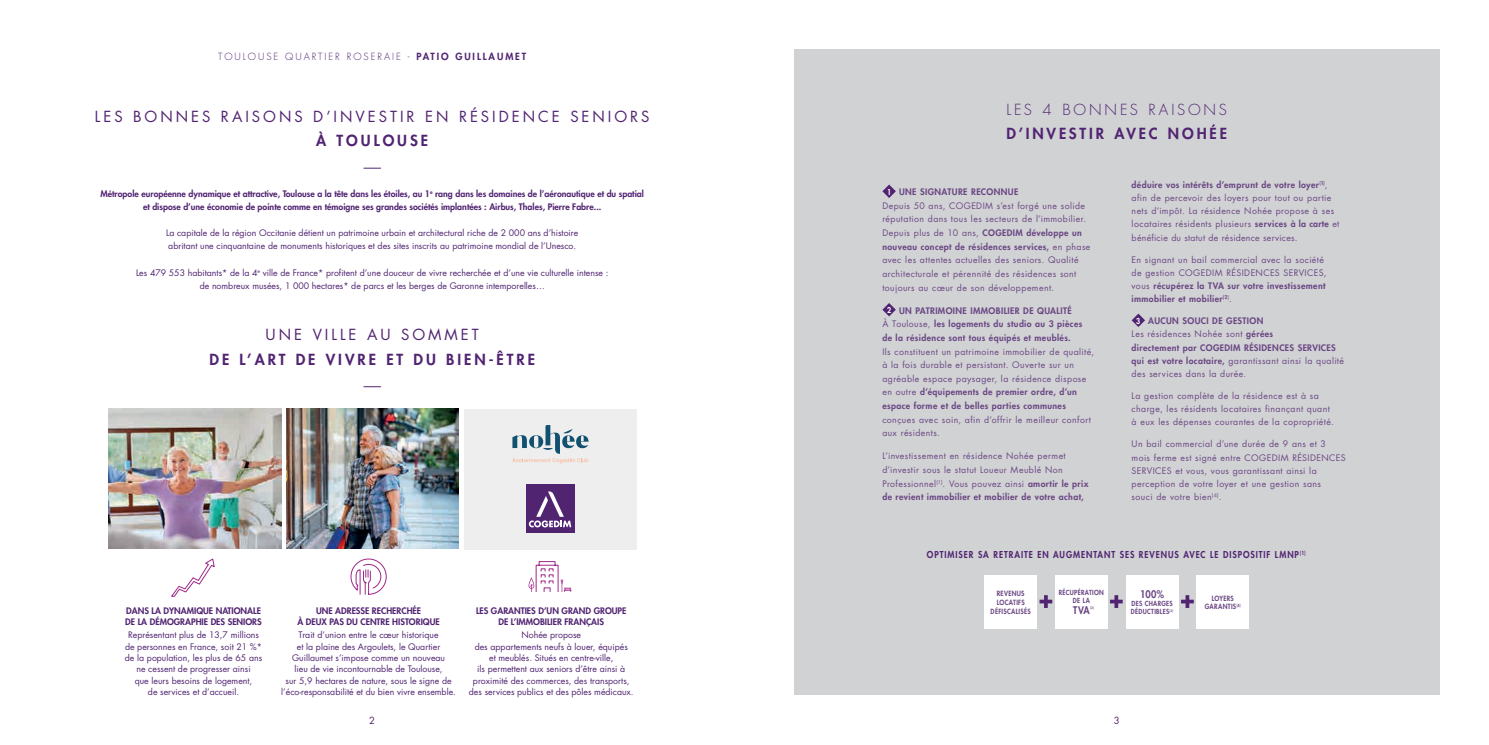
<style>
.page{position:relative;width:1489px;height:745px;background:#fff}
.page>*{position:absolute;margin:0;border:0;box-sizing:border-box;transform-origin:0 0}
.Titre{font:800 14.88px/24.5px "Futura Std";letter-spacing:.2em;color:#512472;text-align:center}
.t1{font:14.88px/24.5px "Futura Std";letter-spacing:.2em;color:#512472;text-align:center}
.texte_courant_2{font:800 10.24px "Futura Std";letter-spacing:.015em;color:#6a4784;scale:.9 1}
.t2{font:300 9.62px "Futura Std";letter-spacing:.2em;color:#512472}
.t3{font:9.62px "Futura Std";color:#512472}
.texte_courant_2-2{font:800 9.28px "Futura Std";letter-spacing:.11em;color:#512472;scale:.9 1}
.texte_courant_2-3{font:8.75px/13.7px "Futura Std";letter-spacing:.045em;color:#6a4784}
.t4{font:8.75px/11.4px "Futura Std";color:#512472;text-align:center}
.t5{font:800 8.75px/11.4px "Futura Std";color:#512472;text-align:center}
.texte_courant_2-4{font:800 8.75px/13.2px "Futura Std";letter-spacing:.045em;color:#6a4784}
.texte_courant_2-5{font:800 7.88px "Futura Std";color:#fff;scale:.9 1}
.texte_courant_2-6{font:800 7px/7.9px "Futura Std";letter-spacing:.05em;color:#6a4784;text-align:center;scale:.9 1}
.texte_courant_2-7{font:800 6.83px/8px "Futura Std";letter-spacing:.05em;color:#6a4784;text-align:center;scale:.9 1}
.texte_courant_2-8{font:800 3.32px "Futura Std";color:#6a4784;scale:.9 1}
.s1{font-weight:800}
.s2{font-weight:400}
.s3{font-weight:300}
</style>
<div class="page">
<div style="left:794px;top:50px;width:645px;height:644px;background:#d1d2d4"></div>
<svg style="left:363px;top:168px;width:18px;height:1px"></svg>
<svg style="left:363px;top:386px;width:18px;height:1px"></svg>
<img style="left:109px;top:408px;width:172px;height:140px">
<img style="left:286px;top:408px;width:172px;height:140px">
<div style="left:464px;top:409px;width:172px;height:140px;background:#eeeeef"></div>
<div style="left:525px;top:484px;width:49px;height:49px;background:#512472"></div>
<svg style="left:529px;top:491px;width:42px;height:36px"></svg>
<svg style="left:171px;top:558px;width:44px;height:39px"></svg>
<svg style="left:350px;top:558px;width:37px;height:36px"></svg>
<svg style="left:528px;top:561px;width:43px;height:31px"></svg>
<div style="left:984px;top:574px;width:52px;height:53px;background:#fff"></div>
<div style="left:1055px;top:574px;width:52px;height:53px;background:#fff"></div>
<div style="left:1125px;top:574px;width:53px;height:53px;background:#fff"></div>
<div style="left:1196px;top:574px;width:52px;height:53px;background:#fff"></div>
<svg style="left:1039px;top:595px;width:13px;height:12px"></svg>
<svg style="left:1110px;top:595px;width:12px;height:12px"></svg>
<svg style="left:1181px;top:595px;width:12px;height:12px"></svg>
<svg style="left:882px;top:184px;width:13px;height:14px"></svg>
<svg style="left:882px;top:303px;width:13px;height:13px"></svg>
<svg style="left:1131px;top:313px;width:13px;height:14px"></svg>
<svg style="left:512px;top:425px;width:76px;height:38px"></svg>
<p class="t2" style="left:218px;top:50px;width:309px">TOULOUSE QUARTIER ROSERAIE - <span class="s1">PATIO GUILLAUMET</span></p>
<p class="t1" style="left:95px;top:104px;width:556px">LES BONNES RAISONS D’INVESTIR EN RÉSIDENCE SENIORS<br><span class="s1">À TOULOUSE</span></p>
<p class="t5" style="left:100px;top:187px;width:545px;line-height:13.1px">Métropole européenne dynamique et attractive, Toulouse a la tête dans les étoiles, au 1<sup>e</sup> rang dans les domaines de l’aéronautique et du spatial et dispose d’une économie de pointe comme en témoigne ses grandes sociétés implantées : Airbus, Thales, Pierre Fabre...</p>
<p class="t4" style="left:166px;top:226px;width:414px;line-height:13.1px;text-align:left">La capitale de la région Occitanie détient un patrimoine urbain et architectural riche de 2 000 ans d’histoire abritant une cinquantaine de monuments historiques et des sites inscrits au patrimoine mondial de l’Unesco.</p>
<p class="t4" style="left:136px;top:266px;width:474px;line-height:13.1px">Les 479 553 habitants* de la 4<sup>e</sup> ville de France* profitent d’une douceur de vivre recherchée et d’une vie culturelle intense : de nombreux musées, 1 000 hectares* de parcs et les berges de Garonne intemporelles…</p>
<p class="Titre" style="left:209px;top:322px;width:327px"><span class="s2">UNE VILLE AU SOMMET<br></span>DE L’ART DE VIVRE ET DU BIEN-ÊTRE</p>
<p class="t5" style="left:125px;top:604px;width:138px;text-align:left">DANS LA DYNAMIQUE NATIONALE<br>DE LA DÉMOGRAPHIE DES SENIORS</p>
<p class="t4" style="left:125px;top:629px;width:139px">Représentant plus de 13,7 millions de personnes en France, soit 21 %* de la population, les plus de 65 ans ne cessent de progresser ainsi<br>que leurs besoins de logement,<br>de services et d’accueil.</p>
<p class="t5" style="left:297px;top:604px;width:144px">UNE ADRESSE RECHERCHÉE<br>À DEUX PAS DU CENTRE HISTORIQUE</p>
<p class="t4" style="left:281px;top:629px;width:176px">Trait d’union entre le cœur historique<br>et la plaine des Argoulets, le Quartier Guillaumet s’impose comme un nouveau<br>lieu de vie incontournable de Toulouse,<br>sur 5,9 hectares de nature, sous le signe de l’éco-responsabilité et du bien vivre ensemble.</p>
<p class="t5" style="left:476px;top:604px;width:152px">LES GARANTIES D’UN GRAND GROUPE<br>DE L’IMMOBILIER FRANÇAIS</p>
<p class="t4" style="left:469px;top:629px;width:166px">Nohée propose<br>des appartements neufs à louer, équipés<br>et meublés. Situés en centre-ville,<br>ils permettent aux seniors d’être ainsi à proximité des commerces, des transports, des services publics et des pôles médicaux.</p>
<p class="Titre" style="left:1006px;top:97px;width:222px;text-align:left"><span class="s3">LES 4 BONNES RAISONS<br></span>D’INVESTIR AVEC NOHÉE</p>
<p class="texte_courant_2-3" style="left:882px;top:185px;width:210px;text-indent:17px"><span class="s1">UNE SIGNATURE RECONNUE<br></span>Depuis 50 ans, COGEDIM s’est forgé une solide réputation dans tous les secteurs de l’immobilier.<br>Depuis plus de 10 ans, <span class="s1">COGEDIM développe un nouveau concept de résidences services,</span> en phase avec les attentes actuelles des seniors. Qualité architecturale et pérennité des résidences sont toujours au cœur de son développement.</p>
<p class="texte_courant_2-5" style="left:887px;top:305px;width:6px">2</p>
<p class="texte_courant_2-5" style="left:887px;top:186px;width:6px">1</p>
<p class="texte_courant_2-3" style="left:882px;top:303px;width:213px;text-indent:17px"><span class="s1">UN PATRIMOINE IMMOBILIER DE QUALITÉ<br></span>À Toulouse, <span class="s1">les logements du studio au 3 pièces de la résidence sont tous équipés et meublés.<br></span>Ils constituent un patrimoine immobilier de qualité, à la fois durable et persistant. Ouverte sur un agréable espace paysager, la résidence dispose en outre <span class="s1">d’équipements de premier ordre, d’un espace forme et de belles parties communes </span>conçues avec soin, afin d’offrir le meilleur confort aux résidents.</p>
<p class="texte_courant_2-3" style="left:882px;top:449px;width:208px">L’investissement en résidence Nohée permet d’investir sous le statut Loueur Meublé Non Professionnel<sup>(1)</sup>. Vous pouvez ainsi <span class="s1">amortir le prix de revient immobilier et mobilier de votre achat,</span></p>
<p class="texte_courant_2-3" style="left:1131px;top:178px;width:209px;line-height:13.2px"><span class="s1">déduire vos intérêts d’emprunt de votre loyer</span><sup>(1)</sup>, afin de percevoir des loyers pour tout ou partie nets d’impôt. La résidence Nohée propose à ses locataires résidents plusieurs <span class="s1">services à la carte</span> et bénéficie du statut de résidence services.</p>
<p class="texte_courant_2-3" style="left:1131px;top:252px;width:196px;line-height:13.2px">En signant un bail commercial avec la société de gestion COGEDIM RÉSIDENCES SERVICES, vous <span class="s1">récupérez la TVA sur votre investissement immobilier et mobilier</span><sup>(2</sup><sup>)</sup>.</p>
<p class="texte_courant_2-5" style="left:1136px;top:315px;width:6px">3</p>
<p class="texte_courant_2-4" style="left:1131px;top:314px;width:214px;text-indent:17px">AUCUN SOUCI DE GESTION<br><span class="s2">Les résidences Nohée sont</span> gérées<br>directement par COGEDIM RÉSIDENCES SERVICES qui est votre locataire, <span class="s2">garantissant ainsi la qualité des services dans la durée.</span></p>
<p class="texte_courant_2-3" style="left:1131px;top:389px;width:204px;line-height:13.2px">La gestion complète de la résidence est à sa charge, les résidents locataires finançant quant à eux les dépenses courantes de la copropriété.</p>
<p class="texte_courant_2-3" style="left:1131px;top:437px;width:215px;line-height:13.2px">Un bail commercial d’une durée de 9 ans et 3 mois ferme est signé entre COGEDIM RÉSIDENCES SERVICES et vous, vous garantissant ainsi la perception de votre loyer et une gestion sans<br>souci de votre bien<sup>(4)</sup>.</p>
<p class="texte_courant_2-2" style="left:926px;top:548px;width:422px">OPTIMISER SA RETRAITE EN AUGMENTANT SES REVENUS AVEC LE DISPOSITIF LMNP<sup>(1)</sup></p>
<p class="texte_courant_2-6" style="left:996px;top:589px;width:32px">REVENUS</p>
<p class="texte_courant_2-6" style="left:996px;top:598px;width:33px">LOCATIFS</p>
<p class="texte_courant_2-6" style="left:990px;top:607px;width:46px">DÉFISCALISÉS</p>
<p class="texte_courant_2-7" style="left:1058px;top:587px;width:52px">RÉCUPÉRATION<br>DE LA</p>
<p class="texte_courant_2" style="left:1073px;top:603px;width:20px">TVA</p>
<p class="texte_courant_2-8" style="left:1090px;top:605px;width:6px">(2)</p>
<p class="texte_courant_2" style="left:1140px;top:587px;width:28px">100%</p>
<p class="texte_courant_2-7" style="left:1131px;top:599px;width:47px">DES CHARGES</p>
<p class="texte_courant_2-7" style="left:1130px;top:607px;width:48px">DÉDUCTIBLES<sup>(3)</sup></p>
<p class="texte_courant_2-6" style="left:1204px;top:594px;width:42px">LOYERS<br>GARANTIS<sup>(4)</sup></p>
<p class="t3" style="left:369px;top:714px;width:7px">2</p>
<p class="t3" style="left:1113px;top:714px;width:7px">3</p>
</div>
